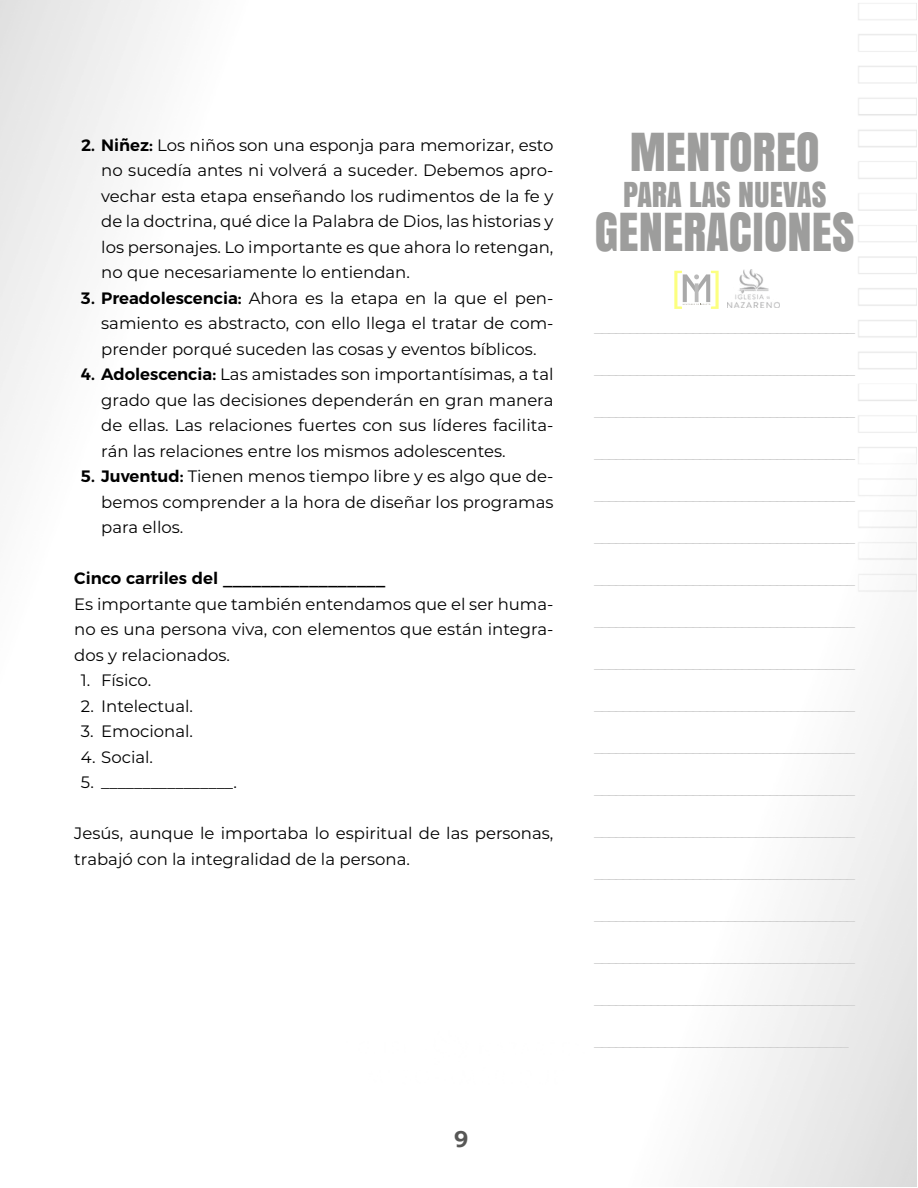
<style>
.page{position:relative;width:918px;height:1188px;background:#fff}
.page>*{position:absolute;margin:0;border:0;box-sizing:border-box;transform-origin:0 0}
.t1{font:48.9px "Anton";color:#9d9d9c}
.t2{font:32.1px "Anton";color:#9d9d9c}
.t3{font:600 22.5px "Prompt";color:#575756}
.t4{font:18px "Montserrat";color:#d0d0d0}
.t5{font:16.5px/25.5px "Montserrat";color:#000;text-align:justify}
.t6{font:600 16.5px "Montserrat";color:#000}
.s1{font-weight:600}
</style>
<div class="page">
<svg style="left:674px;top:271px;width:45px;height:38px"></svg>
<img style="left:728px;top:270px;width:51px;height:38px">
<p class="t5" style="left:101px;top:132px;width:454px;text-indent:-20px"><span class="s1">2. Niñez:</span> Los niños son una esponja para memorizar, esto no sucedía antes ni volverá a suceder. Debemos apro&shy;vechar esta etapa enseñando los rudimentos de la fe y de la doctrina, qué dice la Palabra de Dios, las historias y los personajes. Lo importante es que ahora lo retengan, no que necesariamente lo entiendan.</p>
<p class="t5" style="left:101px;top:285px;width:454px;text-indent:-20px"><span class="s1">3. Preadolescencia:</span> Ahora es la etapa en la que el pen&shy;samiento es abstracto, con ello llega el tratar de com&shy;prender porqué suceden las cosas y eventos bíblicos.</p>
<p class="t5" style="left:101px;top:361px;width:454px;text-indent:-20px"><span class="s1">4. Adolescencia:</span> Las amistades son importantísimas, a tal grado que las decisiones dependerán en gran manera de ellas. Las relaciones fuertes con sus líderes facilita&shy;rán las relaciones entre los mismos adolescentes.</p>
<p class="t5" style="left:101px;top:463px;width:454px;text-indent:-20px"><span class="s1">5. Juventud:</span> Tienen menos tiempo libre y es algo que de&shy;bemos comprender a la hora de diseñar los programas para ellos.</p>
<p class="t6" style="left:74px;top:565px;width:313px">Cinco carriles del _________________</p>
<p class="t5" style="left:74px;top:591px;width:481px">Es importante que también entendamos que el ser huma&shy;no es una persona viva, con elementos que están integra&shy;dos y relacionados.</p>
<p class="t5" style="left:81px;top:667px;width:72px">1. Físico.</p>
<p class="t5" style="left:81px;top:693px;width:114px">2. Intelectual.</p>
<p class="t5" style="left:81px;top:718px;width:114px">3. Emocional.</p>
<p class="t5" style="left:81px;top:744px;width:74px">4. Social.</p>
<p class="t5" style="left:81px;top:769px;width:157px">5. ________________.</p>
<p class="t5" style="left:74px;top:820px;width:481px">Jesús, aunque le importaba lo espiritual de las personas, trabajó con la integralidad de la persona.</p>
<h3 class="t3" style="left:454px;top:1123px;width:16px">9</h3>
<h1 class="t1" style="left:630px;top:114px;width:191px">MENTOREO</h1>
<h2 class="t2" style="left:623px;top:170px;width:205px">PARA LAS NUEVAS</h2>
<h1 class="t1" style="left:595px;top:193px;width:261px">GENERACIONES</h1>
<p class="t4" style="left:594px;top:314px;width:263px">_____________________________________</p>
<p class="t4" style="left:594px;top:356px;width:263px">_____________________________________</p>
<p class="t4" style="left:594px;top:398px;width:263px">_____________________________________</p>
<p class="t4" style="left:594px;top:440px;width:263px">_____________________________________</p>
<p class="t4" style="left:594px;top:482px;width:263px">_____________________________________</p>
<p class="t4" style="left:594px;top:524px;width:263px">_____________________________________</p>
<p class="t4" style="left:594px;top:566px;width:263px">_____________________________________</p>
<p class="t4" style="left:594px;top:608px;width:263px">_____________________________________</p>
<p class="t4" style="left:594px;top:650px;width:263px">_____________________________________</p>
<p class="t4" style="left:594px;top:692px;width:263px">_____________________________________</p>
<p class="t4" style="left:594px;top:734px;width:263px">_____________________________________</p>
<p class="t4" style="left:594px;top:776px;width:263px">_____________________________________</p>
<p class="t4" style="left:594px;top:818px;width:263px">_____________________________________</p>
<p class="t4" style="left:594px;top:860px;width:263px">_____________________________________</p>
<p class="t4" style="left:594px;top:902px;width:263px">_____________________________________</p>
<p class="t4" style="left:594px;top:944px;width:263px">_____________________________________</p>
<p class="t4" style="left:594px;top:986px;width:263px">_____________________________________</p>
<p class="t4" style="left:594px;top:1028px;width:256px">____________________________________</p>
</div>
